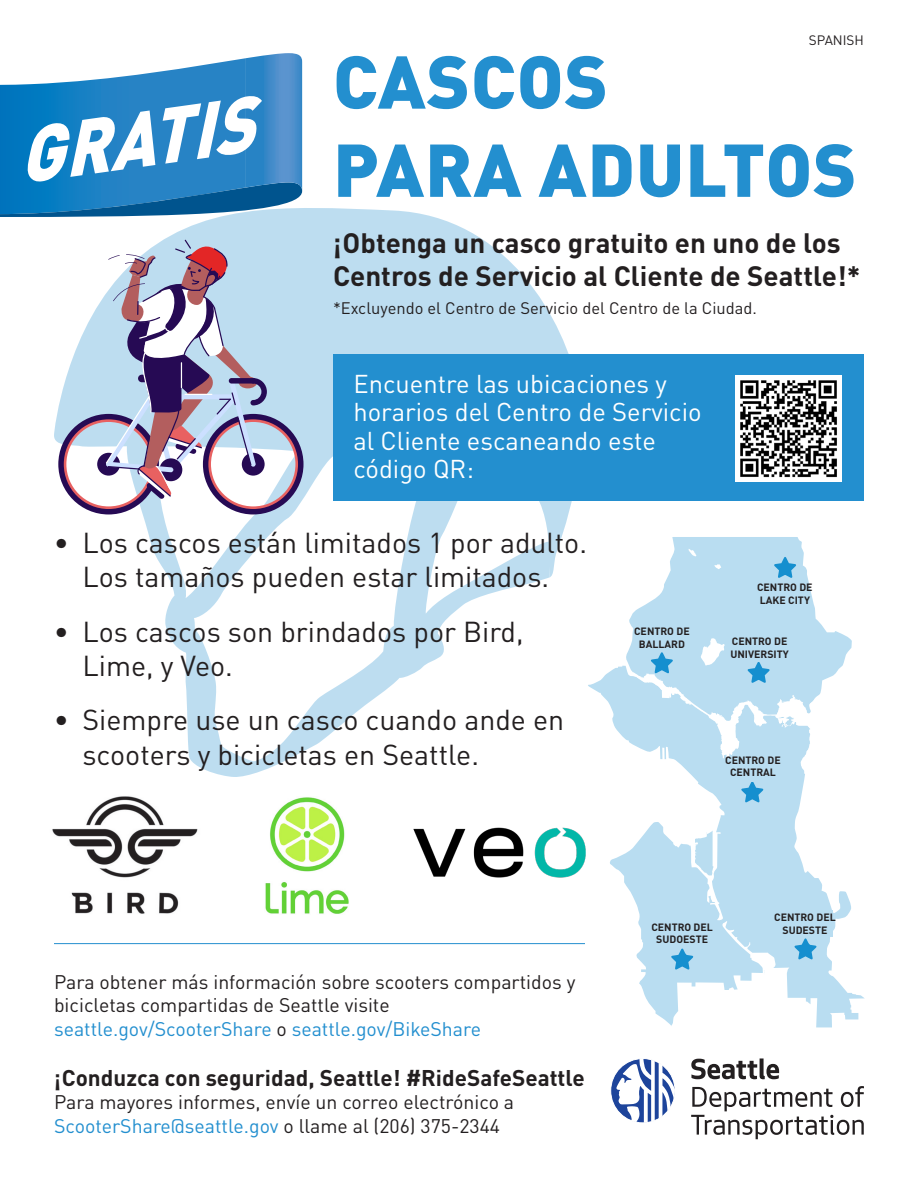
<style>
.page{position:relative;width:918px;height:1188px;background:#fff}
.page>*{position:absolute;margin:0;border:0;box-sizing:border-box;transform-origin:0 0}
.t1{font:900 73.5px/88.2px "DIN Pro";letter-spacing:.01em;color:#238fcf}
.t2{font:28.5px/34.2px "DIN Pro";color:#231f20}
.t3{font:700 27.75px/33.3px "DIN Pro";color:#231f20}
.t4{font:25.5px/28.5px "DIN Pro";color:#fff}
.t5{font:700 22.5px "DIN Pro";color:#231f20}
.t6{font:19.5px/23.4px "DIN Pro";color:#231f20}
.t7{font:16.5px "DIN Pro";color:#231f20}
.t8{font:13.5px "DIN Pro";color:#231f20}
.t9{font:700 10.5px/12.6px "DIN Pro";color:#231f20;text-align:center}
.t10{font:700 9.9px/11.9px "DIN Pro";color:#231f20;text-align:center}
.s1{font-weight:500}
.s2{color:#238fcf}
</style>
<div class="page">
<svg style="left:0;top:58px;width:246px;height:36px"></svg>
<img style="left:289px;top:53px;width:13px;height:41px">
<img style="left:246px;top:53px;width:43px;height:41px">
<svg style="left:54px;top:208px;width:518px;height:367px;fill:#bdddf0"></svg>
<svg style="left:125px;top:424px;width:427px;height:353px"></svg>
<div style="left:333px;top:354px;width:531px;height:147px;background:#238fcf"></div>
<svg style="left:691px;top:1086px;width:173px;height:53px"></svg>
<svg style="left:691px;top:1058px;width:88px;height:21px"></svg>
<div style="left:611px;top:1059px;width:64px;height:64px;background:#1d449b;border-radius:50%"></div>
<svg style="left:616px;top:1059px;width:59px;height:64px"></svg>
<img style="left:736px;top:376px;width:105px;height:106px">
<svg style="left:588px;top:537px;width:277px;height:490px"></svg>
<svg style="left:774px;top:557px;width:23px;height:21px"></svg>
<svg style="left:633px;top:652px;width:186px;height:122px"></svg>
<svg style="left:741px;top:781px;width:23px;height:22px"></svg>
<svg style="left:671px;top:831px;width:93px;height:143px;background:#bddff1"></svg>
<svg style="left:794px;top:938px;width:23px;height:22px"></svg>
<hr style="left:54px;top:943px;width:531px;height:1px;background:#238fcf">
<svg style="left:58px;top:240px;width:246px;height:274px"></svg>
<svg style="left:0;top:94px;width:302px;height:123px"></svg>
<div style="left:639px;top:622px;width:53px;height:30px;background:#b9ddf1"></div>
<div style="left:754px;top:581px;width:53px;height:30px;background:#b9ddf1"></div>
<div style="left:776px;top:910px;width:57px;height:27px;background:#b9ddf1"></div>
<div style="left:653px;top:917px;width:60px;height:29px;background:#b9ddf1"></div>
<div style="left:730px;top:756px;width:53px;height:25px;background:#b9ddf1"></div>
<div style="left:730px;top:632px;width:59px;height:29px;background:#b9ddf1"></div>
<img style="left:52px;top:796px;width:146px;height:118px">
<img style="left:413px;top:818px;width:189px;height:68px">
<img style="left:265px;top:797px;width:84px;height:117px">
<p class="t8" style="left:809px;top:29px;width:57px">SPANISH</p>
<p class="t1" style="left:333px;top:28px;width:525px">CASCOS<br>PARA ADULTOS</p>
<p class="t3" style="left:333px;top:223px;width:529px">¡Obtenga un casco gratuito en uno de los<br>Centros de Servicio al Cliente de Seattle!*</p>
<p class="t7" style="left:333px;top:296px;width:425px">*Excluyendo el Centro de Servicio del Centro de la Ciudad.</p>
<p class="t4" style="left:353px;top:367px;width:350px">Encuentre las ubicaciones y horarios del Centro de Servicio al Cliente escaneando este código QR:</p>
<p class="t2" style="left:54px;top:523px;width:535px;text-align:center"><span class="s1">•</span> Los cascos están limitados 1 por adulto.<br>Los tamaños pueden estar limitados.</p>
<p class="t2" style="left:82px;top:612px;width:443px;text-indent:-28px"><span class="s1">•</span> Los cascos son brindados por Bird,<br>Lime, y Veo.</p>
<p class="t2" style="left:82px;top:700px;width:483px;text-indent:-28px"><span class="s1">•</span> Siempre use un casco cuando ande en scooters y bicicletas en Seattle.</p>
<p class="t9" style="left:634px;top:624px;width:57px">CENTRO DE<br>BALLARD</p>
<p class="t10" style="left:640px;top:626px;width:45px">BALLARD<br>CENTER</p>
<p class="t10" style="left:760px;top:580px;width:49px">LAKE CITY<br>CENTER</p>
<p class="t9" style="left:757px;top:580px;width:57px;text-align:left">CENTRO DE<br>LAKE CITY</p>
<p class="t9" style="left:730px;top:634px;width:60px;text-align:left">CENTRO DE<br>UNIVERSITY</p>
<p class="t10" style="left:731px;top:636px;width:57px">UNIVERSITY<br>CENTER</p>
<p class="t9" style="left:725px;top:752px;width:57px">CENTRO DE<br>CENTRAL</p>
<p class="t10" style="left:730px;top:755px;width:45px">CENTRAL<br>CENTER</p>
<p class="t6" style="left:54px;top:968px;width:523px">Para obtener más información sobre scooters compartidos y bicicletas compartidas de Seattle visite <span class="s2">seattle.gov/ScooterShare</span> o <span class="s2">seattle.gov/BikeShare</span></p>
<p class="t5" style="left:54px;top:1059px;width:532px">¡Conduzca con seguridad, Seattle! #RideSafeSeattle</p>
<p class="t6" style="left:54px;top:1089px;width:462px">Para mayores informes, envíe un correo electrónico a<br><span class="s2">ScooterShare@seattle.gov</span> o llame al (206) 375-2344</p>
<p class="t9" style="left:774px;top:910px;width:63px">CENTRO DEL</p>
<p class="t10" style="left:776px;top:913px;width:57px">SOUTHEAST<br>CENTER</p>
<p class="t9" style="left:651px;top:919px;width:63px">CENTRO DEL</p>
<p class="t9" style="left:782px;top:922px;width:47px">SUDESTE</p>
<p class="t9" style="left:656px;top:932px;width:53px">SUDOESTE</p>
<p class="t10" style="left:654px;top:923px;width:59px">SOUTHWEST<br>CENTER</p>
</div>
